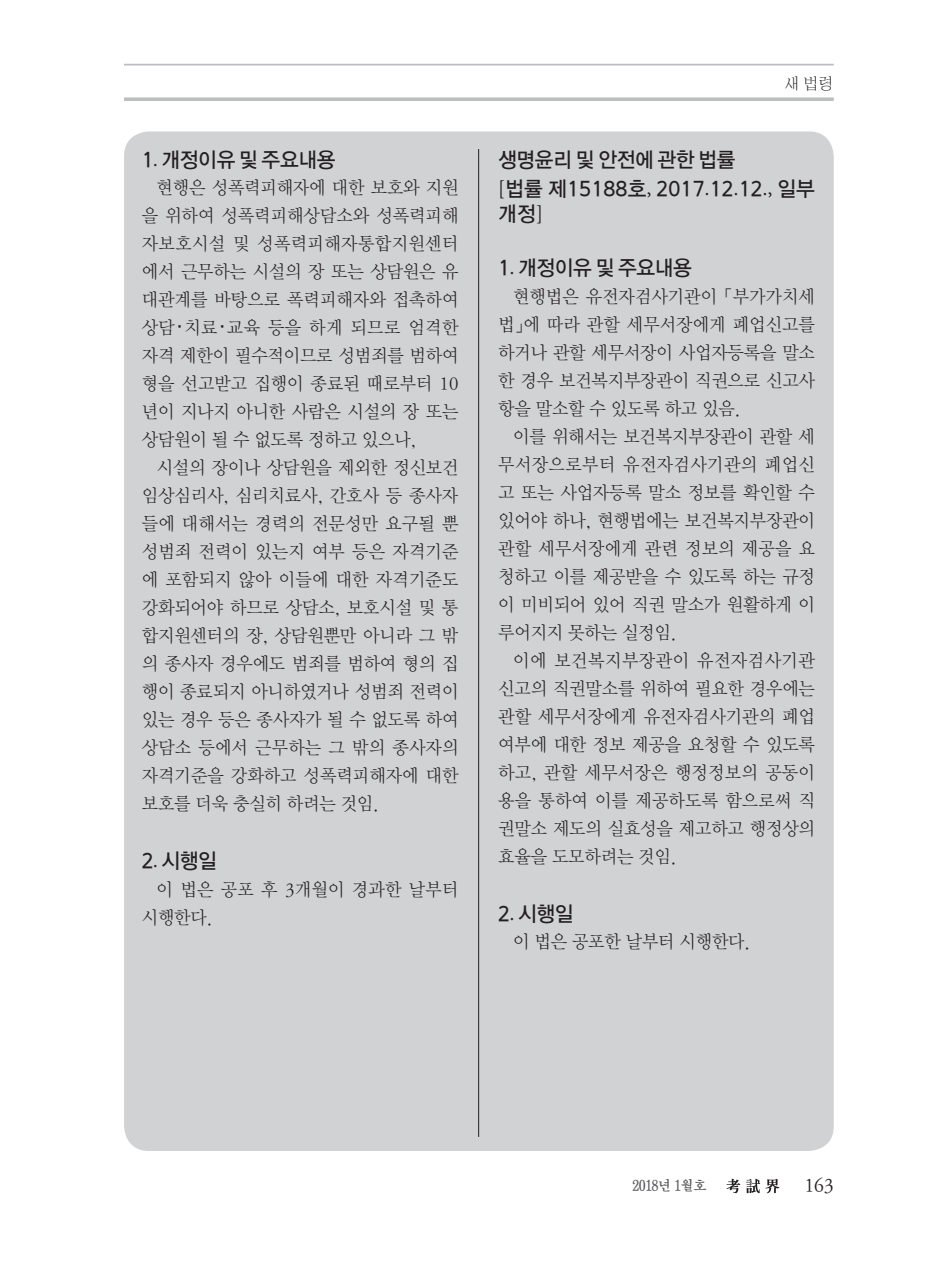
<style>
.page{position:relative;width:933px;height:1275px;background:#fff}
.page>*{position:absolute;margin:0;border:0;box-sizing:border-box;transform-origin:0 0}
.t1{font:21px/29.4px "DX Ngo Std 30";letter-spacing:.01em;color:#231f20;scale:.95 1}
.t2{font:21px "DX Ngo Std 30";letter-spacing:-.02em;color:#231f20;scale:.95 1}
.t3{font:19.25px "DX Nmu Std 30";color:#231f20;scale:.95 1}
.t4{font:18.38px/28px "DX Nmu Std 20";letter-spacing:-.01em;color:#231f20;text-align:justify;scale:.95 1}
.t5{font:18.38px/28px "DX Nmu Std 20";letter-spacing:.01em;color:#231f20;scale:.95 1}
.t6{font:15.75px "DX Shnm Std";color:#231f20;scale:.95 1}
.t7{font:14px "D Xmu Std 40";letter-spacing:-.05em;color:#5a5a5d;scale:.95 1}
.s1{font-family:"Minion Pro"}
.s2{font-family:"DX Mgo Std B"}
</style>
<div class="page">
<svg style="left:124px;top:97px;width:709px;height:4px;background:#c4c4c7"></svg>
<hr style="left:124px;top:64px;width:709px;height:2px;background:#bcbdc0">
<svg style="left:726px;top:1179px;width:14px;height:14px"></svg>
<svg style="left:746px;top:1179px;width:33px;height:14px"></svg>
<div style="left:124px;top:131px;width:709px;height:1020px;background:#d1d2d4;border-radius:25px"></div>
<hr style="left:478px;top:149px;width:1px;height:988px;background:#231f20">
<p class="t2" style="left:142px;top:149px;width:205px">1<span class="s1">.</span> 개정이유 및 주요내용</p>
<p class="t4" style="left:142px;top:174px;width:335px;text-indent:15px">현행은 성폭력피해자에 대한 보호와 지원 을 위하여 성폭력피해상담소와 성폭력피해 자보호시설 및 성폭력피해자통합지원센터 에서 근무하는 시설의 장 또는 상담원은 유 대관계를 바탕으로 폭력피해자와 접촉하여 상담<span class="s2">·</span>치료<span class="s2">·</span>교육 등을 하게 되므로 엄격한 자격 제한이 필수적이므로 성범죄를 범하여 형을 선고받고 집행이 종료된 때로부터 10 년이 지나지 아니한 사람은 시설의 장 또는 상담원이 될 수 없도록 정하고 있으나,</p>
<p class="t4" style="left:142px;top:454px;width:335px;text-indent:15px">시설의 장이나 상담원을 제외한 정신보건 임상심리사, 심리치료사, 간호사 등 종사자 들에 대해서는 경력의 전문성만 요구될 뿐 성범죄 전력이 있는지 여부 등은 자격기준 에 포함되지 않아 이들에 대한 자격기준도 강화되어야 하므로 상담소, 보호시설 및 통 합지원센터의 장, 상담원뿐만 아니라 그 밖 의 종사자 경우에도 범죄를 범하여 형의 집 행이 종료되지 아니하였거나 성범죄 전력이 있는 경우 등은 종사자가 될 수 없도록 하여 상담소 등에서 근무하는 그 밖의 종사자의 자격기준을 강화하고 성폭력피해자에 대한 보호를 더욱 충실히 하려는 것임.</p>
<p class="t2" style="left:142px;top:850px;width:81px">2<span class="s1">.</span> 시행일</p>
<p class="t5" style="left:142px;top:875px;width:335px;text-indent:15px">이 법은 공포 후 3개월이 경과한 날부터 시행한다.</p>
<p class="t6" style="left:784px;top:76px;width:53px">새 법령</p>
<p class="t1" style="left:498px;top:146px;width:335px">생명윤리 및 안전에 관한 법률<br><span class="s1">[</span>법률 제15188호<span class="s1">,</span> 2017<span class="s1">.</span>12<span class="s1">.</span>12<span class="s1">.,</span> 일부</p>
<p class="t2" style="left:498px;top:202px;width:49px">개정<span class="s1">]</span></p>
<p class="t2" style="left:498px;top:257px;width:205px">1<span class="s1">.</span> 개정이유 및 주요내용</p>
<p class="t4" style="left:498px;top:283px;width:335px;text-indent:15px">현행법은 유전자검사기관이 「부가가치세 법」에 따라 관할 세무서장에게 폐업신고를 하거나 관할 세무서장이 사업자등록을 말소 한 경우 보건복지부장관이 직권으로 신고사 항을 말소할 수 있도록 하고 있음.</p>
<p class="t4" style="left:498px;top:423px;width:335px;text-indent:15px">이를 위해서는 보건복지부장관이 관할 세 무서장으로부터 유전자검사기관의 폐업신 고 또는 사업자등록 말소 정보를 확인할 수 있어야 하나, 현행법에는 보건복지부장관이 관할 세무서장에게 관련 정보의 제공을 요 청하고 이를 제공받을 수 있도록 하는 규정 이 미비되어 있어 직권 말소가 원활하게 이 루어지지 못하는 실정임.</p>
<p class="t4" style="left:498px;top:647px;width:335px;text-indent:15px">이에 보건복지부장관이 유전자검사기관 신고의 직권말소를 위하여 필요한 경우에는 관할 세무서장에게 유전자검사기관의 폐업 여부에 대한 정보 제공을 요청할 수 있도록 하고, 관할 세무서장은 행정정보의 공동이 용을 통하여 이를 제공하도록 함으로써 직 권말소 제도의 실효성을 제고하고 행정상의 효율을 도모하려는 것임.</p>
<p class="t2" style="left:498px;top:903px;width:81px">2<span class="s1">.</span> 시행일</p>
<p class="t4" style="left:513px;top:928px;width:251px">이 법은 공포한 날부터 시행한다.</p>
<p class="t7" style="left:632px;top:1179px;width:80px">2018년 1월호</p>
<p class="t3" style="left:804px;top:1176px;width:32px">163</p>
</div>
